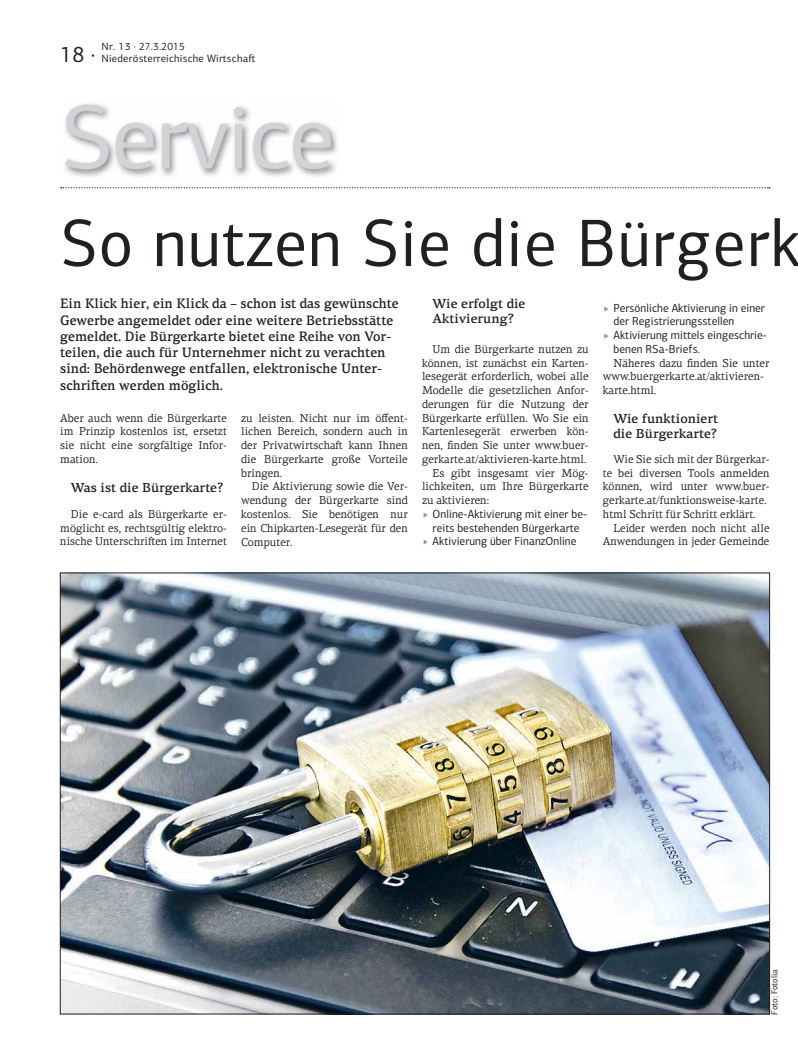
<style>
.page{position:relative;width:798px;height:1063px;background:#fff}
.page>*{position:absolute;margin:0;border:0;box-sizing:border-box;transform-origin:0 0}
.t1{font:91.88px "PF Centro Sans Pro";color:#d1d3d4}
.t2{font:67.5px "PF Centro Sans Pro";letter-spacing:.02em;color:#231f20;scale:.96 1}
.t3{font:22.5px "PF Centro Sans Pro";color:#231f20;scale:.96 1}
.t4{font:500 13.75px/16.2px "PF Centro Serif Pro";color:#231f20;scale:.96 1}
.t5{font:500 13.12px/15px "PF Centro Serif Pro";color:#231f20}
.t6{font:11.75px/13.8px "PF Centro Sans Pro";letter-spacing:.005em;color:#231f20;scale:.96 1}
.t7{font:11.5px/13.8px "PF Centro Serif Pro";color:#231f20;text-align:justify;scale:.96 1}
.t8{font:10.62px/11.9px "PF Centro Sans Pro";letter-spacing:.02em;color:#231f20}
.t9{font:8.75px "PF Centro Sans Pro";color:#231f20}
</style>
<div class="page">
<svg style="left:61px;top:187px;width:708px;height:1px"></svg>
<img style="left:65px;top:103px;width:273px;height:74px">
<img style="left:62px;top:575px;width:705px;height:437px">
<h3 class="t3" style="left:60px;top:46px;width:38px">18 ·</h3>
<p class="t8" style="left:102px;top:42px;width:155px">Nr. 13 · 27.3.2015<br>Niederösterreichische Wirtscha-</p>
<h1 class="t1" style="left:60px;top:103px;width:276px">Service</h1>
<h2 class="t2" style="left:60px;top:218px;width:772px">So nutzen Sie die Bürgerk</h2>
<p class="t4" style="left:60px;top:297px;width:354px">Ein Klick hier, ein Klick da – schon ist das gewünschte Gewerbe angemeldet oder eine weitere Betriebsstätte gemeldet. Die Bürgerkarte bietet eine Reihe von Vor&shy;teilen, die auch für Unternehmer nicht zu verachten sind: Behördenwege entfallen, elektronische Unter&shy;schri-en werden möglich.</p>
<p class="t7" style="left:60px;top:412px;width:175px">Aber auch wenn die Bürgerkarte im Prinzip kostenlos ist, ersetzt sie nicht eine sorgfältige Infor&shy;mation.</p>
<p class="t5" style="left:71px;top:481px;width:154px">Was ist die Bürgerkarte?</p>
<p class="t7" style="left:60px;top:508px;width:175px;text-indent:11px">Die e-card als Bürgerkarte er&shy;möglicht es, rechtsgültig elektro&shy;nische Unterschri-en im Internet</p>
<p class="t5" style="left:432px;top:297px;width:94px">Wie erfolgt die<br>Aktivierung?</p>
<p class="t7" style="left:432px;top:343px;width:164px">Um die Bürgerkarte nutzen zu</p>
<p class="t7" style="left:422px;top:357px;width:175px">können, ist zunächst ein Karten-</p>
<p class="t7" style="left:422px;top:371px;width:175px">lesegerät erforderlich, wobei alle</p>
<p class="t7" style="left:422px;top:385px;width:175px">Modelle die gesetzlichen Anfor-</p>
<p class="t7" style="left:422px;top:398px;width:175px">derungen für die Nutzung der</p>
<p class="t7" style="left:422px;top:412px;width:175px">Bürgerkarte erfüllen. Wo Sie ein</p>
<p class="t7" style="left:422px;top:426px;width:175px">Kartenlesegerät erwerben kön-</p>
<p class="t7" style="left:422px;top:440px;width:175px">nen, finden Sie unter www.buer-</p>
<p class="t7" style="left:422px;top:453px;width:173px">gerkarte.at/aktivieren-karte.html.</p>
<p class="t7" style="left:432px;top:467px;width:164px">Es gibt insgesamt vier Mög-</p>
<p class="t7" style="left:422px;top:481px;width:175px">lichkeiten, um Ihre Bürgerkarte</p>
<p class="t7" style="left:422px;top:495px;width:71px">zu aktivieren:</p>
<p class="t6" style="left:432px;top:508px;width:162px">Online-Aktivierung mit einer be&shy;reits bestehenden Bürgerkarte<br>Aktivierung über FinanzOnline</p>
<p class="t6" style="left:613px;top:302px;width:161px">Persönliche Aktivierung in einer der Registrierungsstellen<br>Aktivierung mittels eingeschrie&shy;benen RSa-Briefs.</p>
<p class="t7" style="left:602px;top:357px;width:175px;text-align:left;text-indent:11px">Näheres dazu finden Sie unter www.buergerkarte.at/aktivieren&shy;karte.html.</p>
<p class="t5" style="left:613px;top:412px;width:106px">Wie funktioniert die Bürgerkarte?</p>
<p class="t7" style="left:602px;top:453px;width:175px;text-align:left;text-indent:11px">Wie Sie sich mit der Bürgerkar&shy;te bei diversen Tools anmelden können, wird unter www.buer&shy;gerkarte.at/funktionsweise-karte. html Schritt für Schritt erklärt.</p>
<p class="t7" style="left:602px;top:522px;width:175px;text-align:right">Leider werden noch nicht alle<br>Anwendungen in jeder Gemeinde</p>
<p class="t7" style="left:241px;top:412px;width:175px">zu leisten. Nicht nur im öffent&shy;lichen Bereich, sondern auch in der Privatwirtscha- kann Ihnen die Bürgerkarte große Vorteile bringen.</p>
<p class="t7" style="left:241px;top:481px;width:175px;text-indent:11px">Die Aktivierung sowie die Ver&shy;wendung der Bürgerkarte sind kostenlos. Sie benötigen nur ein Chipkarten-Lesegerät für den Computer.</p>
<p class="t9" style="left:770px;top:1015px;width:47px;rotate:-90deg">Foto: Fotolia</p>
</div>
